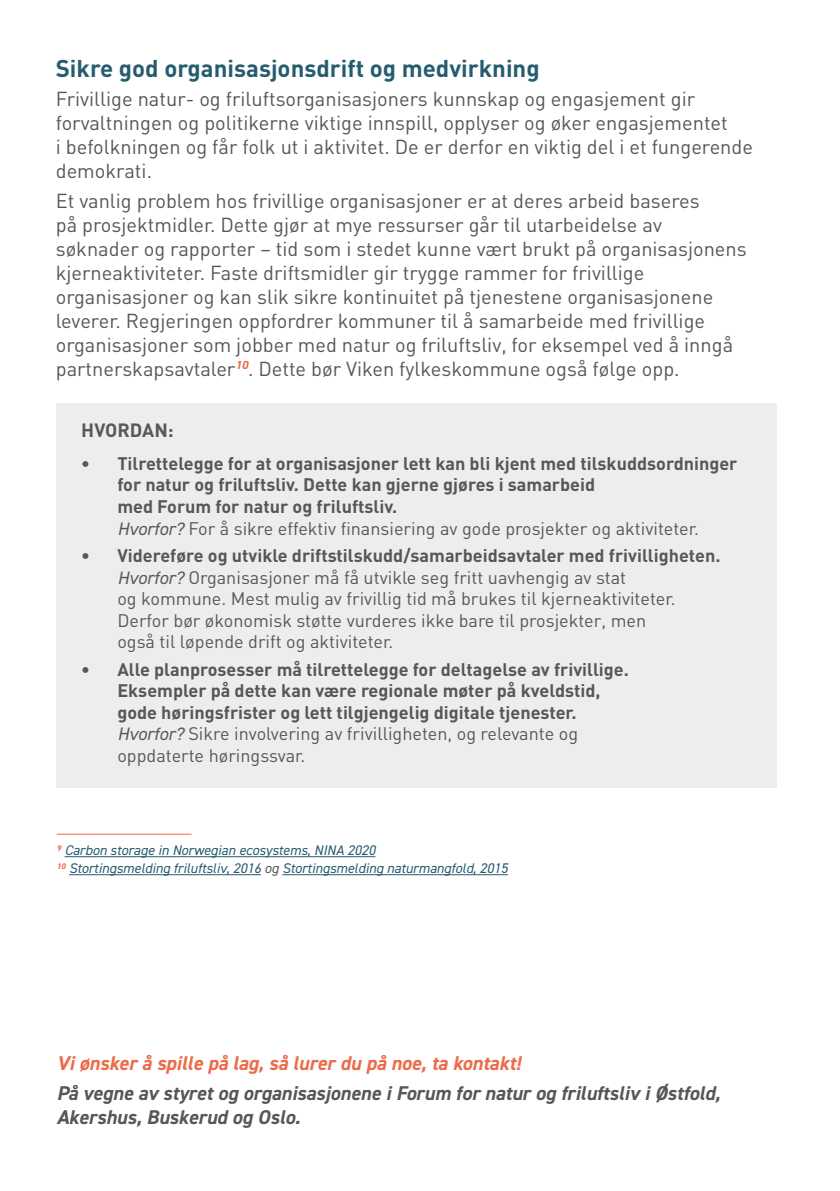
<style>
.page{position:relative;width:840px;height:1191px;background:#fff}
.page>*{position:absolute;margin:0;border:0;box-sizing:border-box;transform-origin:0 0}
.t1{font:700 24px "DIN";color:#265c70}
.t2{font:20px/24px "DIN";color:#575756}
.t3{font:italic 700 20px/24px "DIN2014";color:#575756}
.t4{font:italic 700 20px "DIN2014";color:#ed6b49}
.t5{font:700 19px "DIN";color:#575756}
.t6{font:700 18px/21.6px "DIN";color:#575756}
.t7{font:18px/21.6px "DIN";color:#575756}
.t8{font:italic 14px/18px "DIN2014";color:#265c70}
.s1{font-family:"DIN2014";font-weight:400;font-style:italic}
.s2{font-weight:400}
.s3{font-weight:700}
.s4{font-family:"DIN2014";font-style:italic}
.s5{color:#575756}
</style>
<div class="page">
<hr style="left:57px;top:833px;width:134px;height:1px;background:#ed6b49">
<hr style="left:65px;top:856px;width:310px;height:1px;background:#265c70">
<hr style="left:69px;top:874px;width:192px;height:1px;background:#265c70">
<hr style="left:282px;top:874px;width:225px;height:1px;background:#265c70">
<div style="left:56px;top:403px;width:720px;height:384px;background:#ededed"></div>
<p class="t1" style="left:56px;top:52px;width:485px">Sikre god organisasjonsdrift og medvirkning</p>
<p class="t2" style="left:56px;top:87px;width:698px">Frivillige natur- og friluftsorganisasjoners kunnskap og engasjement gir forvaltningen og politikerne viktige innspill, opplyser og øker engasjementet<br>i befolkningen og får folk ut i aktivitet. De er derfor en viktig del i et fungerende demokrati.</p>
<p class="t2" style="left:56px;top:188px;width:692px">Et vanlig problem hos frivillige organisasjoner er at deres arbeid baseres<br>på prosjektmidler. Dette gjør at mye ressurser går til utarbeidelse av søknader og rapporter – tid som i stedet kunne vært brukt på organisasjonens kjerneaktiviteter. Faste driftsmidler gir trygge rammer for frivillige organisasjoner og kan slik sikre kontinuitet på tjenestene organisasjonene leverer. Regjeringen oppfordrer kommuner til å samarbeide med frivillige organisasjoner som jobber med natur og friluftsliv, for eksempel ved å inngå partnerskapsavtaler<sup>10</sup>. Dette bør Viken fylkeskommune også følge opp.</p>
<p class="t5" style="left:81px;top:417px;width:94px">HVORDAN:</p>
<p class="t6" style="left:117px;top:452px;width:621px;text-indent:-36px">• Tilrettelegge for at organisasjoner lett kan bli kjent med tilskuddsordninger for natur og friluftsliv. Dette kan gjerne gjøres i samarbeid<br>med Forum for natur og friluftsliv.<br><span class="s1">Hvorfor?</span> <span class="s2">For å sikre effektiv finansiering av gode prosjekter og aktiviteter.</span></p>
<p class="t7" style="left:117px;top:544px;width:604px;text-indent:-36px"><span class="s3">• Videreføre og utvikle driftstilskudd/samarbeidsavtaler med frivilligheten.<br></span><span class="s4">Hvorfor?</span> Organisasjoner må få utvikle seg fritt uavhengig av stat<br>og kommune. Mest mulig av frivillig tid må brukes til kjerneaktiviteter.<br>Derfor bør økonomisk støtte vurderes ikke bare til prosjekter, men<br>også til løpende drift og aktiviteter.</p>
<p class="t6" style="left:117px;top:657px;width:512px;text-indent:-36px">• Alle planprosesser må tilrettelegge for deltagelse av frivillige.<br>Eksempler på dette kan være regionale møter på kveldstid, gode høringsfrister og lett tilgjengelig digitale tjenester.<br><span class="s1">Hvorfor?</span> <span class="s2">Sikre involvering av frivilligheten, og relevante og oppdaterte høringssvar.</span></p>
<p class="t8" style="left:57px;top:841px;width:452px"><sup>9</sup> Carbon storage in Norwegian ecosystems, NINA 2020<br><sup>10</sup> Stortingsmelding friluftsliv, 2016 <span class="s5">og</span> Stortingsmelding naturmangfold, 2015</p>
<p class="t4" style="left:57px;top:1050px;width:465px">Vi ønsker å spille på lag, så lurer du på noe, ta kontakt!</p>
<p class="t3" style="left:57px;top:1081px;width:664px">På vegne av styret og organisasjonene i Forum for natur og friluftsliv i Østfold,<br>Akershus, Buskerud og Oslo.</p>
</div>
